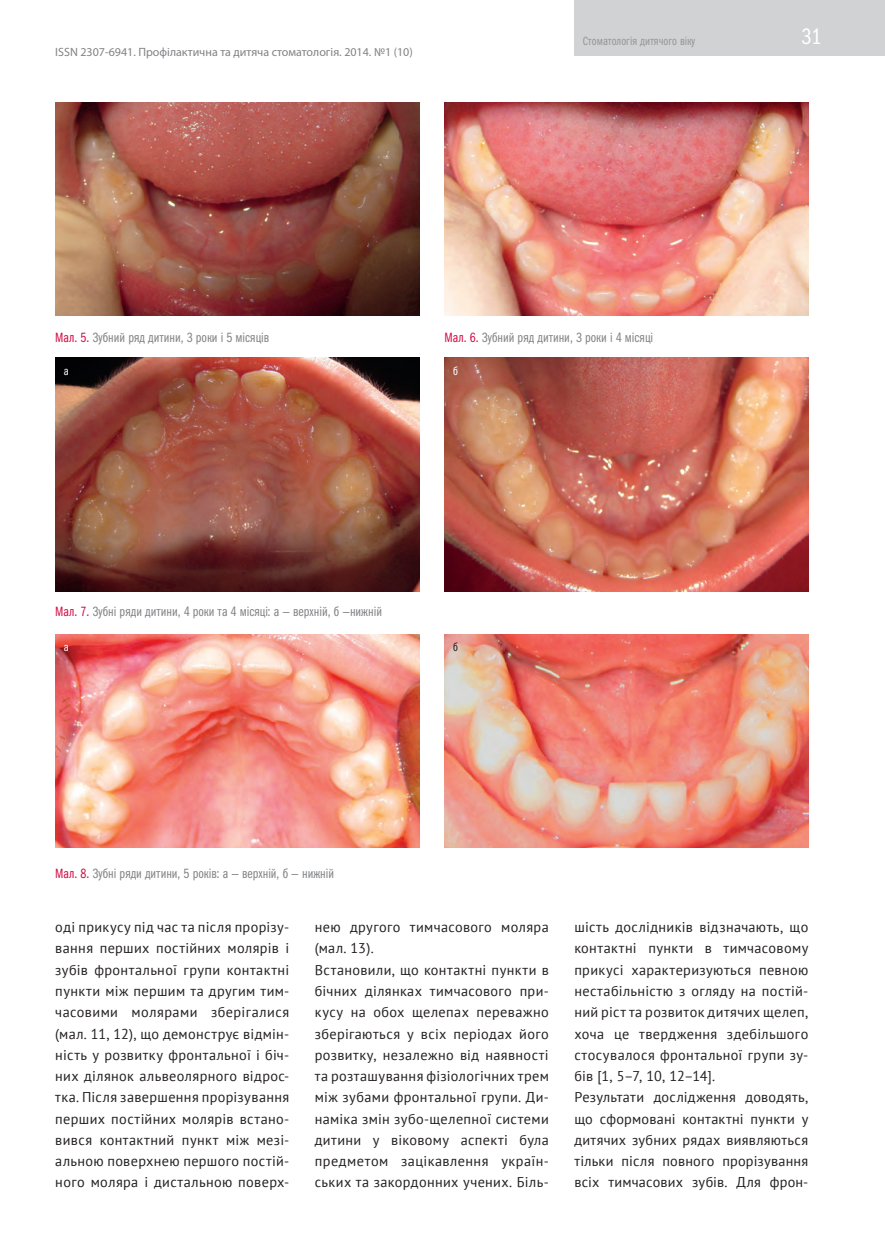
<style>
.page{position:relative;width:885px;height:1259px;background:#fff}
.page>*{position:absolute;margin:0;border:0;box-sizing:border-box;transform-origin:0 0}
.t1{font:22.5px "Franklin Gothic Book Cmp ITC";color:#fff}
._06_main_text_PDS{font:14.25px/21.3px "PT Sans";letter-spacing:.025em;color:#231f20;text-align:justify}
._09_Pidpus_PDS{font:13.5px "Franklin Gothic Book Cmp ITC";color:#808285}
.t2{font:12px "Myriad Pro";color:#808285}
.t3{font:12px "Franklin Gothic Book Cmp ITC";color:#939598}
.tab{font:12px "Franklin Gothic Book Cmp ITC";color:#fff}
.tab-2{font:12px "Franklin Gothic Book Cmp ITC";color:#231f20}
.s1{color:#d20d44}
</style>
<div class="page">
<div style="left:574px;top:0;width:310px;height:55px;background:#d1d2d4"></div>
<img style="left:55px;top:103px;width:364px;height:212px">
<img style="left:444px;top:102px;width:364px;height:213px">
<img style="left:55px;top:358px;width:364px;height:234px">
<img style="left:444px;top:358px;width:364px;height:234px">
<img style="left:55px;top:634px;width:364px;height:213px">
<img style="left:444px;top:634px;width:364px;height:213px">
<p class="t2" style="left:55px;top:44px;width:359px">ISSN 2307-6941. Профілактична та дитяча стоматологія. 2014. №1 (10)</p>
<p class="t3" style="left:583px;top:35px;width:114px">Стоматологія дитячого віку</p>
<h1 class="t1" style="left:801px;top:24px;width:21px">31</h1>
<p class="_09_Pidpus_PDS" style="left:55px;top:329px;width:215px"><span class="s1">Мал. 5.</span> Зубний ряд дитини, 3 роки і 5 місяців</p>
<p class="tab" style="left:64px;top:364px;width:6px">а</p>
<p class="_09_Pidpus_PDS" style="left:444px;top:329px;width:210px"><span class="s1">Мал. 6.</span> Зубний ряд дитини, 3 роки і 4 місяці</p>
<p class="tab" style="left:453px;top:364px;width:6px">б</p>
<p class="_09_Pidpus_PDS" style="left:55px;top:604px;width:328px"><span class="s1">Мал. 7.</span> Зубні ряди дитини, 4 роки та 4 місяці: а — верхній, б —нижній</p>
<p class="tab" style="left:64px;top:640px;width:6px">а</p>
<p class="tab-2" style="left:453px;top:640px;width:6px">б</p>
<p class="_09_Pidpus_PDS" style="left:55px;top:865px;width:280px"><span class="s1">Мал. 8.</span> Зубні ряди дитини, 5 років: а — верхній, б — нижній</p>
<p class="_06_main_text_PDS" style="left:55px;top:916px;width:235px">оді прикусу під час та після прорізу&shy;вання перших постійних молярів і зубів фронтальної групи контактні пункти між першим та другим тим&shy;часовими молярами зберігалися (мал. 11, 12), що демонструє відмін&shy;ність у розвитку фронтальної і біч&shy;них ділянок альвеолярного відрос&shy;тка. Після завершення прорізування перших постійних молярів встано&shy;вився контактний пункт між мезі&shy;альною поверхнею першого постій&shy;ного моляра і дистальною поверх-</p>
<p class="_06_main_text_PDS" style="left:315px;top:916px;width:235px">нею другого тимчасового моляра (мал. 13).</p>
<p class="_06_main_text_PDS" style="left:315px;top:958px;width:235px">Встановили, що контактні пункти в бічних ділянках тимчасового при&shy;кусу на обох щелепах переважно зберігаються у всіх періодах його розвитку, незалежно від наявності та розташування фізіологічних трем між зубами фронтальної групи. Ди&shy;наміка змін зубо-щелепної системи дитини у віковому аспекті була предметом зацікавлення україн&shy;ських та закордонних учених. Біль-</p>
<p class="_06_main_text_PDS" style="left:574px;top:916px;width:235px">шість дослідників відзначають, що контактні пункти в тимчасовому прикусі характеризуються певною нестабільністю з огляду на постій&shy;ний ріст та розвиток дитячих щелеп, хоча це твердження здебільшого стосувалося фронтальної групи зу&shy;бів [1, 5–7, 10, 12–14].</p>
<p class="_06_main_text_PDS" style="left:574px;top:1086px;width:235px">Результати дослідження доводять, що сформовані контактні пункти у дитячих зубних рядах виявляються тільки після повного прорізування всіх тимчасових зубів. Для фрон-</p>
</div>
